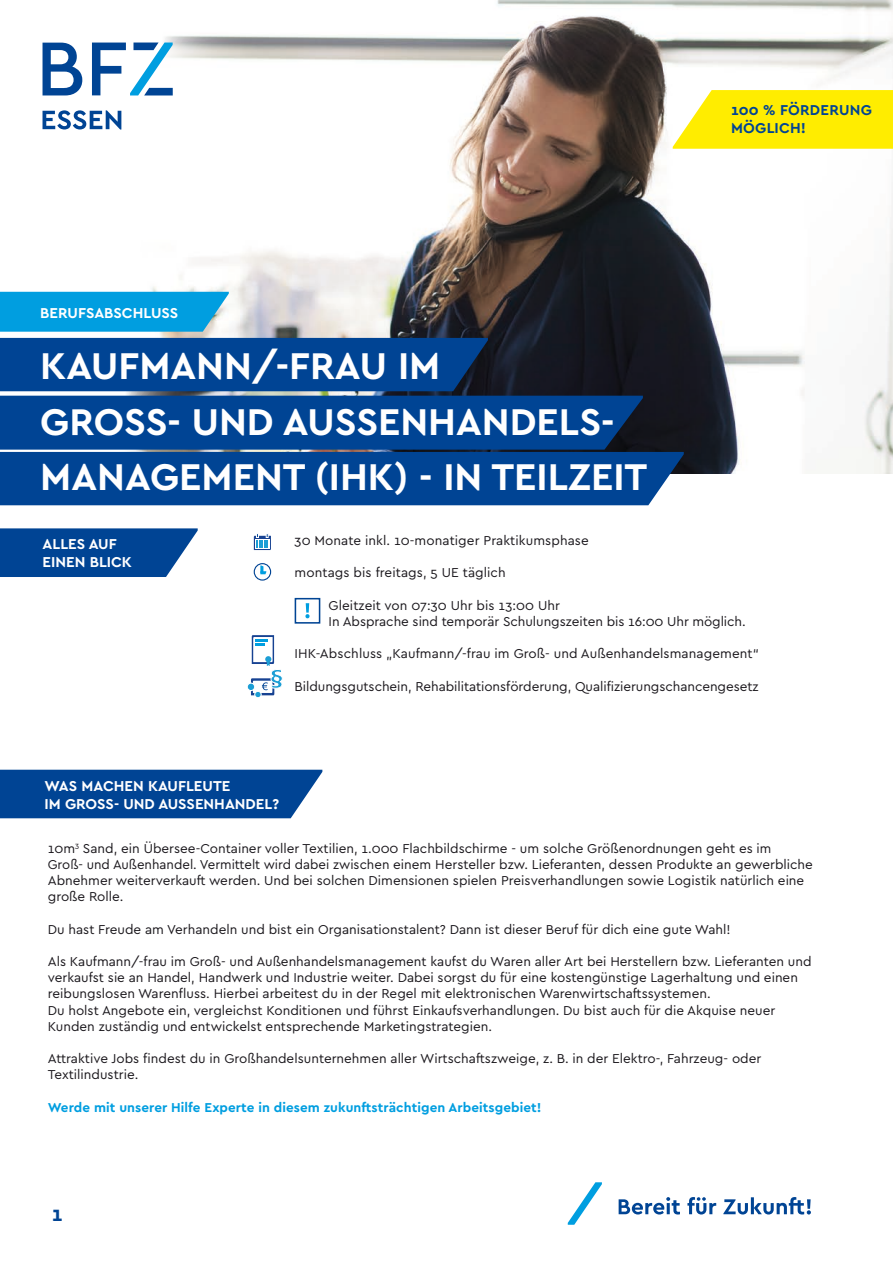
<style>
.page{position:relative;width:893px;height:1263px;background:#fff}
.page>*{position:absolute;margin:0;border:0;box-sizing:border-box;transform-origin:0 0}
.Bodytype_kleiner_Einzug{font:700 39px "Cera Pro";color:#fff}
.t1{font:700 21px "Cera Pro";color:#004494}
.Bodytype_kleiner_Einzug-2{font:700 15px/18px "Cera Pro";color:#fff}
.t2{font:700 15px "Cera Pro";letter-spacing:.015em;color:#004494}
.Bodytype{font:13.5px/16.2px "Cera Pro";color:#1a171c}
.Bodytype_9p{font:13.5px "Cera Pro";letter-spacing:-.005em;color:#1a171c}
.Head_Bodytype{font:13.5px/16.2px "Cera Pro";color:#1a171c}
.Bodytype_9p-2{font:700 13.5px "Cera Pro";letter-spacing:.005em;color:#009ee0}
</style>
<div class="page">
<img style="left:0;top:0;width:893px;height:473px">
<div style="left:0;top:770px;width:322px;height:48px;background:#004494"></div>
<svg style="left:0;top:528px;width:198px;height:49px;background:#15539c"></svg>
<svg style="left:0;top:292px;width:229px;height:40px;background:#0fa3e0"></svg>
<svg style="left:43px;top:43px;width:39px;height:52px"></svg>
<svg style="left:92px;top:43px;width:81px;height:52px"></svg>
<svg style="left:43px;top:110px;width:78px;height:20px"></svg>
<svg style="left:0;top:338px;width:684px;height:167px;background:#094184"></svg>
<svg style="left:673px;top:90px;width:220px;height:59px;background:#feee16"></svg>
<svg style="left:619px;top:1197px;width:192px;height:17px"></svg>
<svg style="left:568px;top:1182px;width:34px;height:43px"></svg>
<svg style="left:254px;top:534px;width:17px;height:16px"></svg>
<svg style="left:254px;top:563px;width:17px;height:18px"></svg>
<div style="left:255px;top:564px;width:15px;height:15px;background:#fff;border-radius:50%"></div>
<svg style="left:260px;top:565px;width:6px;height:9px"></svg>
<div style="left:255px;top:691px;width:6px;height:7px;background:#1c9ed5;border-radius:50%"></div>
<div style="left:254px;top:691px;width:8px;height:7px;border:1px solid #fff;border-radius:50%"></div>
<div style="left:247px;top:683px;width:8px;height:8px;background:#1c9ed5;border-radius:50%"></div>
<div style="left:247px;top:682px;width:8px;height:9px;border:1px solid #fff;border-radius:50%"></div>
<svg style="left:251px;top:635px;width:32px;height:60px"></svg>
<svg style="left:305px;top:603px;width:5px;height:15px"></svg>
<div style="left:295px;top:598px;width:25px;height:26px;border:2px solid #004494"></div>
<p class="Bodytype_kleiner_Einzug-2" style="left:40px;top:303px;width:139px">BERUFSABSCHLUSS</p>
<p class="Bodytype_kleiner_Einzug" style="left:40px;top:340px;width:401px">KAUFMANN/-FRAU IM</p>
<p class="Bodytype_kleiner_Einzug" style="left:40px;top:396px;width:576px">GROSS- UND AUSSENHANDELS-</p>
<p class="Bodytype_kleiner_Einzug" style="left:40px;top:451px;width:609px">MANAGEMENT (IHK) - IN TEILZEIT</p>
<p class="t2" style="left:731px;top:100px;width:142px">100 % FÖRDERUNG</p>
<p class="t2" style="left:731px;top:118px;width:77px">MÖGLICH!</p>
<p class="Bodytype_kleiner_Einzug-2" style="left:43px;top:534px;width:91px">ALLES AUF<br>EINEN BLICK</p>
<p class="Bodytype_9p" style="left:295px;top:531px;width:296px">30 Monate inkl. 10-monatiger Praktikumsphase</p>
<p class="Bodytype_9p" style="left:295px;top:564px;width:213px">montags bis freitags, 5 UE täglich</p>
<p class="Bodytype_9p" style="left:329px;top:596px;width:233px">Gleitzeit von 07:30 Uhr bis 13:00 Uhr</p>
<p class="Bodytype_9p" style="left:329px;top:612px;width:419px">In Absprache sind temporär Schulungszeiten bis 16:00 Uhr möglich.</p>
<p class="Bodytype_9p" style="left:295px;top:645px;width:466px">IHK-Abschluss „Kaufmann/-frau im Groß- und Außenhandelsmanagement“</p>
<p class="Bodytype_9p" style="left:295px;top:677px;width:466px">Bildungsgutschein, Rehabilitationsförderung, Qualifizierungschancengesetz</p>
<p class="Bodytype_kleiner_Einzug-2" style="left:45px;top:776px;width:187px">WAS MACHEN KAUFLEUTE</p>
<p class="Bodytype_kleiner_Einzug-2" style="left:45px;top:794px;width:236px">IM GROSS- UND AUSSENHANDEL?</p>
<p class="Bodytype" style="left:48px;top:839px;width:767px">10m<sup>3</sup> Sand, ein Übersee-Container voller Textilien, 1.000 Flachbildschirme - um solche Größenordnungen geht es im<br>Groß- und Außenhandel. Vermittelt wird dabei zwischen einem Hersteller bzw. Lieferanten, dessen Produkte an gewerbliche Abnehmer weiterverkauft werden. Und bei solchen Dimensionen spielen Preisverhandlungen sowie Logistik natürlich eine große Rolle.</p>
<p class="Bodytype" style="left:48px;top:920px;width:684px">Du hast Freude am Verhandeln und bist ein Organisationstalent? Dann ist dieser Beruf für dich eine gute Wahl!</p>
<p class="Bodytype" style="left:48px;top:953px;width:765px">Als Kaufmann/-frau im Groß- und Außenhandelsmanagement kaufst du Waren aller Art bei Herstellern bzw. Lieferanten und verkaufst sie an Handel, Handwerk und Industrie weiter. Dabei sorgst du für eine kostengünstige Lagerhaltung und einen reibungslosen Warenfluss. Hierbei arbeitest du in der Regel mit elektronischen Warenwirtschaftssystemen.<br>Du holst Angebote ein, vergleichst Konditionen und führst Einkaufsverhandlungen. Du bist auch für die Akquise neuer Kunden zuständig und entwickelst entsprechende Marketingstrategien.</p>
<p class="Head_Bodytype" style="left:48px;top:1050px;width:715px">Attraktive Jobs findest du in Großhandelsunternehmen aller Wirtschaftszweige, z. B. in der Elektro-, Fahrzeug- oder<br>Textilindustrie.</p>
<p class="Bodytype_9p-2" style="left:48px;top:1098px;width:495px">Werde mit unserer Hilfe Experte in diesem zukunftsträchtigen Arbeitsgebiet!</p>
<p class="t1" style="left:52px;top:1200px;width:12px">1</p>
</div>
